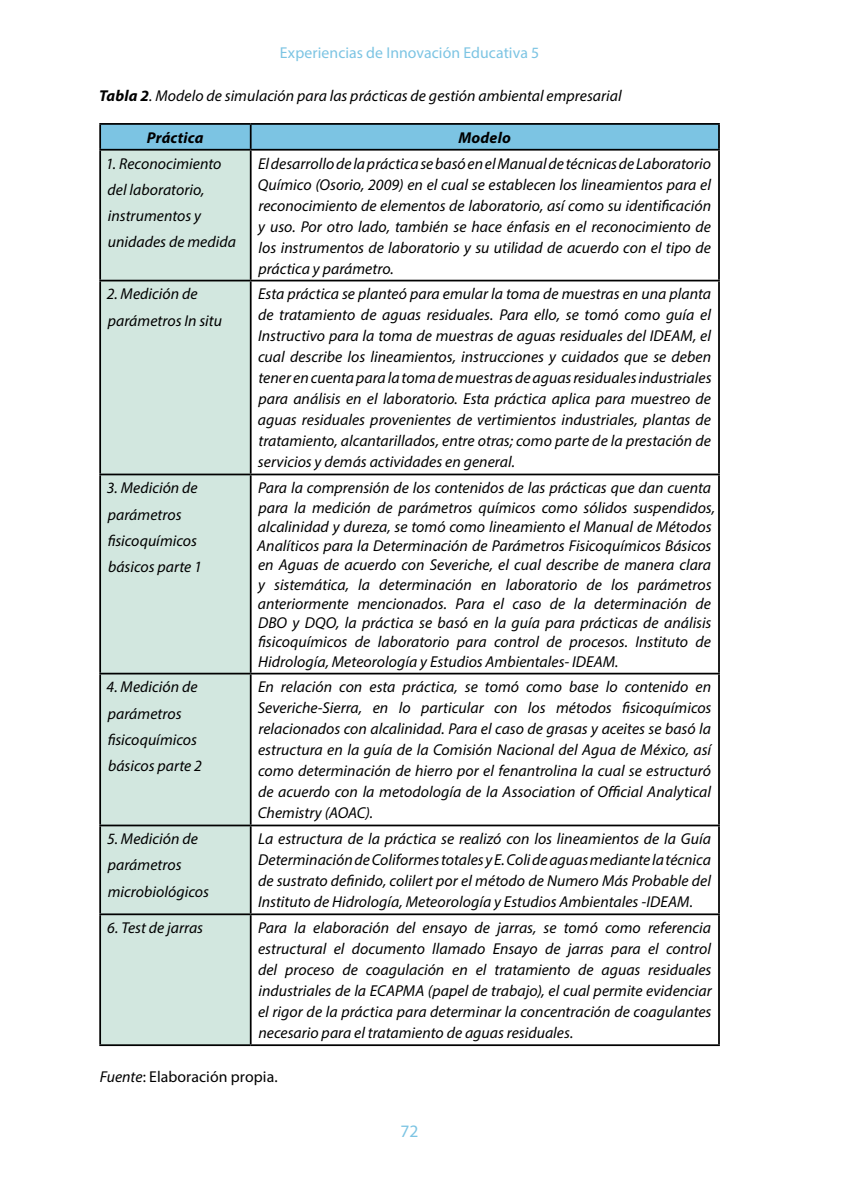
<style>
.page{position:relative;width:844px;height:1191px;background:#fff}
.page>*{position:absolute;margin:0;border:0;box-sizing:border-box;transform-origin:0 0}
.t1{font:17.5px "Myriad Pro";color:#7cc4e3}
.t2{font:italic 15.75px/21px "Myriad Pro";color:#000}
.t3{font:15.75px "Myriad Pro";letter-spacing:.005em;color:#7cc4e3}
.t4{font:15.75px "Myriad Pro";letter-spacing:.005em;color:#000}
.t5{font:italic 700 15.75px "Myriad Pro";letter-spacing:.01em;color:#000}
.s1{font-weight:700}
.s2{font-style:italic}
</style>
<div class="page">
<div style="left:101px;top:151px;width:149px;height:893px;background:#d2e7df"></div>
<hr style="left:99px;top:123px;width:152px;height:2px;background:#000">
<hr style="left:99px;top:125px;width:2px;height:24px;background:#000">
<hr style="left:251px;top:123px;width:468px;height:2px;background:#000">
<svg style="left:100px;top:124px;width:619px;height:25px;background:#76bbd9"></svg>
<hr style="left:99px;top:149px;width:152px;height:2px;background:#000">
<hr style="left:99px;top:151px;width:2px;height:129px;background:#000">
<hr style="left:251px;top:149px;width:468px;height:2px;background:#000">
<hr style="left:250px;top:151px;width:1px;height:129px;background:#000">
<hr style="left:718px;top:151px;width:1px;height:129px;background:#000">
<hr style="left:99px;top:280px;width:152px;height:1px;background:#000">
<hr style="left:99px;top:281px;width:2px;height:192px;background:#000">
<hr style="left:251px;top:280px;width:468px;height:1px;background:#000">
<hr style="left:250px;top:281px;width:1px;height:192px;background:#000">
<hr style="left:718px;top:281px;width:1px;height:192px;background:#000">
<hr style="left:99px;top:473px;width:152px;height:2px;background:#000">
<hr style="left:99px;top:475px;width:2px;height:197px;background:#000">
<hr style="left:251px;top:473px;width:468px;height:2px;background:#000">
<hr style="left:250px;top:475px;width:1px;height:197px;background:#000">
<hr style="left:718px;top:475px;width:1px;height:197px;background:#000">
<hr style="left:99px;top:672px;width:152px;height:2px;background:#000">
<hr style="left:99px;top:674px;width:2px;height:150px;background:#000">
<hr style="left:251px;top:672px;width:468px;height:2px;background:#000">
<hr style="left:250px;top:674px;width:1px;height:150px;background:#000">
<hr style="left:718px;top:674px;width:1px;height:150px;background:#000">
<hr style="left:99px;top:824px;width:152px;height:2px;background:#000">
<hr style="left:99px;top:826px;width:2px;height:87px;background:#000">
<hr style="left:251px;top:824px;width:468px;height:2px;background:#000">
<hr style="left:250px;top:826px;width:1px;height:87px;background:#000">
<hr style="left:718px;top:826px;width:1px;height:87px;background:#000">
<hr style="left:99px;top:913px;width:152px;height:2px;background:#000">
<hr style="left:99px;top:915px;width:2px;height:129px;background:#000">
<hr style="left:251px;top:913px;width:468px;height:2px;background:#000">
<hr style="left:250px;top:915px;width:1px;height:129px;background:#000">
<hr style="left:718px;top:915px;width:1px;height:129px;background:#000">
<hr style="left:99px;top:1044px;width:152px;height:2px;background:#000">
<hr style="left:251px;top:1044px;width:468px;height:2px;background:#000">
<p class="t3" style="left:280px;top:43px;width:261px">Experiencias de Innovación Educativa 5</p>
<p class="t2" style="left:99px;top:85px;width:524px"><span class="s1">Tabla 2</span>. Modelo de simulación para las prácticas de gestión ambiental empresarial</p>
<p class="t5" style="left:147px;top:127px;width:58px">Práctica</p>
<p class="t5" style="left:458px;top:127px;width:54px">Modelo</p>
<p class="t2" style="left:106px;top:150px;width:131px;line-height:26.2px">1. Reconocimiento del laboratorio, instrumentos y unidades de medida</p>
<p class="t2" style="left:258px;top:152px;width:454px;text-align:justify">El desarrollo de la práctica se basó en el Manual de técnicas de Laboratorio Químico (Osorio, 2009) en el cual se establecen los lineamientos para el reconocimiento de elementos de laboratorio, así como su identificación y uso. Por otro lado, también se hace énfasis en el reconocimiento de los instrumentos de laboratorio y su utilidad de acuerdo con el tipo de práctica y parámetro.</p>
<p class="t2" style="left:107px;top:281px;width:117px;line-height:26.2px">2. Medición de parámetros In situ</p>
<p class="t2" style="left:258px;top:283px;width:455px;text-align:justify">Esta práctica se planteó para emular la toma de muestras en una planta de tratamiento de aguas residuales. Para ello, se tomó como guía el Instructivo para la toma de muestras de aguas residuales del IDEAM, el cual describe los lineamientos, instrucciones y cuidados que se deben tener en cuenta para la toma de muestras de aguas residuales industriales para análisis en el laboratorio. Esta práctica aplica para muestreo de aguas residuales provenientes de vertimientos industriales, plantas de tratamiento, alcantarillados, entre otras; como parte de la prestación de servicios y demás actividades en general.</p>
<p class="t2" style="left:107px;top:474px;width:97px;line-height:26.2px">3. Medición de parámetros fisicoquímicos básicos parte 1</p>
<p class="t2" style="left:257px;top:478px;width:459px;line-height:19.2px">Para la comprensión de los contenidos de las prácticas que dan cuenta para la medición de parámetros químicos como sólidos suspendidos, alcalinidad y dureza, se tomó como lineamiento el Manual de Métodos Analíticos para la Determinación de Parámetros Fisicoquímicos Básicos en Aguas de acuerdo con Severiche, el cual describe de manera clara y sistemática, la determinación en laboratorio de los parámetros anteriormente mencionados. Para el caso de la determinación de DBO y DQO, la práctica se basó en la guía para prácticas de análisis fisicoquímicos de laboratorio para control de procesos. Instituto de Hidrología, Meteorología y Estudios Ambientales- IDEAM.</p>
<p class="t2" style="left:107px;top:673px;width:97px;line-height:26.2px">4. Medición de parámetros fisicoquímicos básicos parte 2</p>
<p class="t2" style="left:258px;top:676px;width:455px;text-align:justify">En relación con esta práctica, se tomó como base lo contenido en Severiche-Sierra, en lo particular con los métodos fisicoquímicos relacionados con alcalinidad. Para el caso de grasas y aceites se basó la estructura en la guía de la Comisión Nacional del Agua de México, así como determinación de hierro por el fenantrolina la cual se estructuró de acuerdo con la metodología de la Association of Official Analytical Chemistry (AOAC).</p>
<p class="t2" style="left:107px;top:825px;width:103px;line-height:26.2px">5. Medición de parámetros microbiológicos</p>
<p class="t2" style="left:258px;top:828px;width:454px;text-align:justify">La estructura de la práctica se realizó con los lineamientos de la Guía Determinación de Coliformes totales y E. Coli de aguas mediante la técnica de sustrato definido, colilert por el método de Numero Más Probable del Instituto de Hidrología, Meteorología y Estudios Ambientales -IDEAM.</p>
<p class="t2" style="left:107px;top:917px;width:97px">6. Test de jarras</p>
<p class="t2" style="left:258px;top:917px;width:455px;text-align:justify">Para la elaboración del ensayo de jarras, se tomó como referencia estructural el documento llamado Ensayo de jarras para el control del proceso de coagulación en el tratamiento de aguas residuales industriales de la ECAPMA (papel de trabajo), el cual permite evidenciar el rigor de la práctica para determinar la concentración de coagulantes necesario para el tratamiento de aguas residuales.</p>
<p class="t4" style="left:100px;top:1066px;width:179px"><span class="s2">Fuente</span>: Elaboración propia.</p>
<p class="t1" style="left:400px;top:1120px;width:19px">72</p>
</div>
